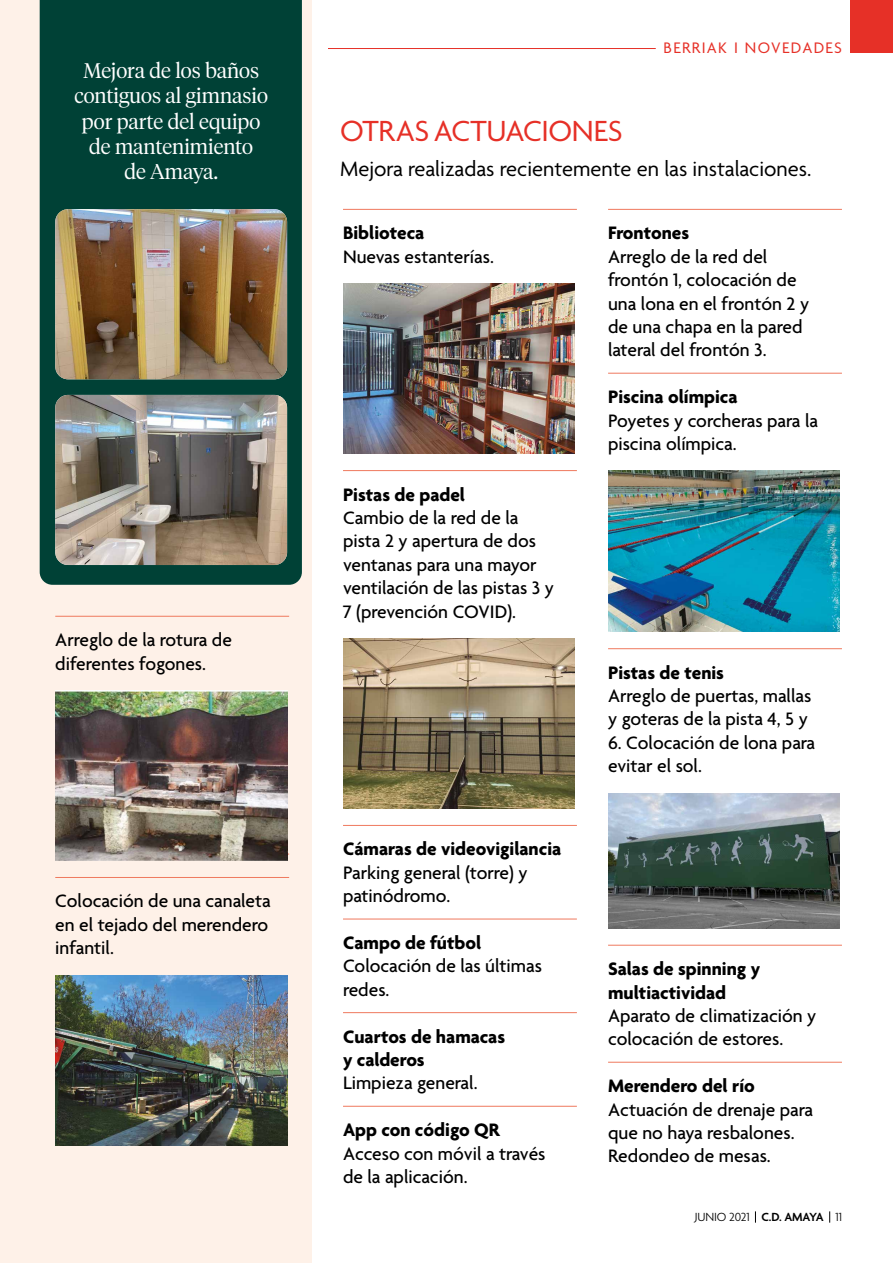
<style>
.page{position:relative;width:893px;height:1263px;background:#fff}
.page>*{position:absolute;margin:0;border:0;box-sizing:border-box;transform-origin:0 0}
.t1{font:31.5px "Agenda";letter-spacing:-.01em;color:#e63027}
.t2{font:22.5px "Agenda";color:#000}
.t3{font:300 21px/25.2px "Tiempos Headline";color:#fff;text-align:center}
.t4{font:500 19.5px/23.4px "Agenda";color:#000}
.t5{font:700 19.5px/23.4px "Agenda";color:#000}
.t6{font:16.5px "Agenda";letter-spacing:.08em;color:#e63027}
.t7{font:300 12.75px "Agenda";letter-spacing:-.01em;color:#000}
.s1{font-weight:600}
</style>
<div class="page">
<hr style="left:0;top:48px;width:842px;height:1px;background:#e63027">
<div style="left:656px;top:38px;width:186px;height:19px;background:#fff"></div>
<div style="left:0;top:0;width:312px;height:1263px;background:#fef1e8"></div>
<div style="left:40px;top:0;width:262px;height:585px;background:#004136"></div>
<div style="left:850px;top:0;width:43px;height:53px;background:#e63027"></div>
<hr style="left:343px;top:209px;width:234px;height:1px;background:#ef795e">
<hr style="left:343px;top:470px;width:234px;height:1px;background:#ef795e">
<hr style="left:343px;top:825px;width:234px;height:1px;background:#ef795e">
<hr style="left:343px;top:919px;width:234px;height:1px;background:#ef795e">
<hr style="left:343px;top:1012px;width:234px;height:1px;background:#ef795e">
<hr style="left:343px;top:1106px;width:234px;height:1px;background:#ef795e">
<img style="left:343px;top:284px;width:232px;height:170px">
<img style="left:343px;top:638px;width:232px;height:170px">
<hr style="left:608px;top:209px;width:234px;height:1px;background:#ef795e">
<hr style="left:608px;top:373px;width:234px;height:1px;background:#ef795e">
<hr style="left:608px;top:648px;width:234px;height:1px;background:#ef795e">
<hr style="left:608px;top:945px;width:234px;height:1px;background:#ef795e">
<hr style="left:608px;top:1062px;width:234px;height:1px;background:#ef795e">
<img style="left:608px;top:471px;width:232px;height:161px">
<img style="left:608px;top:793px;width:232px;height:135px">
<hr style="left:55px;top:616px;width:234px;height:1px;background:#ef795e">
<hr style="left:55px;top:854px;width:234px;height:1px;background:#ef795e">
<hr style="left:55px;top:877px;width:234px;height:1px;background:#ef795e">
<img style="left:55px;top:690px;width:232px;height:171px">
<img style="left:55px;top:975px;width:232px;height:170px">
<div style="left:313px;top:37px;width:15px;height:67px;background:#fff"></div>
<img style="left:55px;top:209px;width:232px;height:170px">
<img style="left:55px;top:395px;width:232px;height:170px">
<svg style="left:755px;top:1211px;width:1px;height:12px"></svg>
<svg style="left:829px;top:1211px;width:1px;height:12px"></svg>
<p class="t3" style="left:74px;top:57px;width:195px">Mejora de los baños contiguos al gimnasio por parte del equipo de mantenimiento<br>de Amaya.</p>
<p class="t4" style="left:55px;top:629px;width:178px">Arreglo de la rotura de diferentes fogones.</p>
<p class="t4" style="left:55px;top:891px;width:217px">Colocación de una canaleta en el tejado del merendero infantil.</p>
<p class="t6" style="left:664px;top:39px;width:180px">BERRIAK I NOVEDADES</p>
<h1 class="t1" style="left:340px;top:114px;width:284px">OTRAS ACTUACIONES</h1>
<p class="t2" style="left:340px;top:157px;width:473px">Mejora realizadas recientemente en las instalaciones.</p>
<p class="t5" style="left:343px;top:223px;width:83px">Biblioteca</p>
<p class="t4" style="left:343px;top:246px;width:152px">Nuevas estanterías.</p>
<p class="t5" style="left:343px;top:484px;width:124px">Pistas de padel</p>
<p class="t4" style="left:343px;top:507px;width:212px">Cambio de la red de la pista 2 y apertura de dos ventanas para una mayor ventilación de las pistas 3 y<br>7 (prevención COVID).</p>
<p class="t5" style="left:343px;top:839px;width:220px">Cámaras de videovigilancia</p>
<p class="t4" style="left:343px;top:862px;width:186px">Parking general (torre) y patinódromo.</p>
<p class="t5" style="left:343px;top:932px;width:140px">Campo de fútbol</p>
<p class="t4" style="left:343px;top:956px;width:201px">Colocación de las últimas redes.</p>
<p class="t5" style="left:343px;top:1026px;width:164px">Cuartos de hamacas y calderos</p>
<p class="t4" style="left:343px;top:1073px;width:136px">Limpieza general.</p>
<p class="t5" style="left:343px;top:1119px;width:158px">App con código QR</p>
<p class="t4" style="left:343px;top:1143px;width:204px">Acceso con móvil a través de la aplicación.</p>
<p class="t5" style="left:608px;top:223px;width:83px">Frontones</p>
<p class="t4" style="left:608px;top:246px;width:203px">Arreglo de la red del frontón 1, colocación de una lona en el frontón 2 y de una chapa en la pared lateral del frontón 3.</p>
<p class="t5" style="left:608px;top:386px;width:131px">Piscina olímpica</p>
<p class="t4" style="left:608px;top:410px;width:211px">Poyetes y corcheras para la piscina olímpica.</p>
<p class="t5" style="left:608px;top:662px;width:117px">Pistas de tenis</p>
<p class="t4" style="left:608px;top:685px;width:205px">Arreglo de puertas, mallas y goteras de la pista 4, 5 y</p>
<p class="t4" style="left:608px;top:732px;width:209px">6. Colocación de lona para evitar el sol.</p>
<p class="t5" style="left:608px;top:958px;width:154px">Salas de spinning y multiactividad</p>
<p class="t4" style="left:608px;top:1005px;width:210px">Aparato de climatización y colocación de estores.</p>
<p class="t5" style="left:608px;top:1075px;width:148px">Merendero del río</p>
<p class="t4" style="left:608px;top:1099px;width:207px">Actuación de drenaje para que no haya resbalones.<br>Redondeo de mesas.</p>
<p class="t7" style="left:695px;top:1210px;width:149px">JUNIO 2021 <span class="s1">C.D. AMAYA</span> 11</p>
</div>
